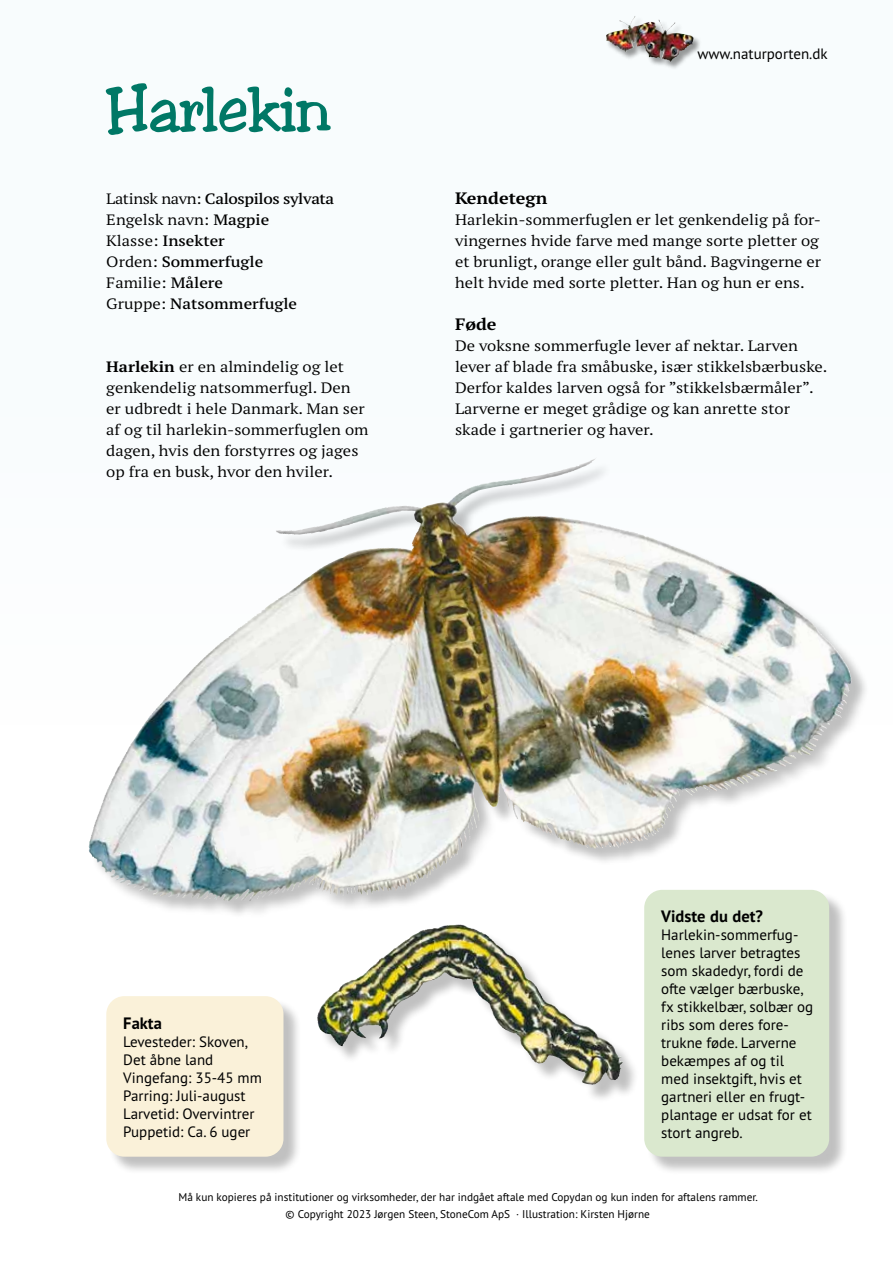
<style>
.page{position:relative;width:893px;height:1263px;background:#f8fcfd}
.page>*{position:absolute;margin:0;border:0;box-sizing:border-box;transform-origin:0 0}
.t1{font:60px "Toledo";color:#007866}
.t2{font:700 16.5px "PT Sans Pro";color:#000}
.t3{font:700 expanded 16.5px "PT Serif Pro";color:#000}
.t4{font:expanded 15px/21px "PT Serif Pro";color:#000}
.t5{font:15px/18px "PT Sans Pro";color:#000}
.t6{font:600 expanded 15px/21px "PT Serif Pro";color:#000}
.t7{font:11.25px/16.5px "PT Sans Pro";color:#000;text-align:center}
.s1{font-weight:400}
.s2{font-weight:700}
</style>
<div class="page">
<div style="left:606px;top:16px;width:96px;height:54px;background:#000;opacity:.4"></div>
<img style="left:606px;top:16px;width:58px;height:42px">
<div style="left:109px;top:998px;width:193px;height:177px;background:#000;opacity:.25"></div>
<div style="left:106px;top:996px;width:177px;height:161px;background:#faf1d9;border-radius:18px"></div>
<div style="left:646px;top:892px;width:202px;height:283px;background:#000;opacity:.25"></div>
<div style="left:644px;top:890px;width:185px;height:267px;background:#dae8ce;border-radius:18px"></div>
<div style="left:92px;top:461px;width:778px;height:458px;background:#000;opacity:.25"></div>
<img style="left:419px;top:458px;width:178px;height:50px">
<div style="left:320px;top:927px;width:321px;height:176px;background:#000;opacity:.25"></div>
<img style="left:317px;top:924px;width:144px;height:106px">
<h1 class="t1" style="left:106px;top:72px;width:227px">Harlekin</h1>
<p class="t5" style="left:698px;top:44px;width:132px">www.naturporten.dk</p>
<p class="t6" style="left:106px;top:187px;width:229px"><span class="s1">Latinsk navn:</span> Calospilos sylvata<br><span class="s1">Engelsk navn:</span> Magpie<br><span class="s1">Klasse:</span> Insekter<br><span class="s1">Orden:</span> Sommerfugle<br><span class="s1">Familie:</span> Målere<br><span class="s1">Gruppe:</span> Natsommerfugle</p>
<p class="t3" style="left:455px;top:187px;width:94px">Kendetegn</p>
<p class="t4" style="left:455px;top:208px;width:368px">Harlekin-sommerfuglen er let genkendelig på for&shy;vingernes hvide farve med mange sorte pletter og et brunligt, orange eller gult bånd. Bagvingerne er helt hvide med sorte pletter. Han og hun er ens.</p>
<p class="t3" style="left:455px;top:313px;width:43px">Føde</p>
<p class="t4" style="left:455px;top:334px;width:374px">De voksne sommerfugle lever af nektar. Larven lever af blade fra småbuske, især stikkelsbærbuske.<br>Derfor kaldes larven også for ”stikkelsbærmåler”.<br>Larverne er meget grådige og kan anrette stor skade i gartnerier og haver.</p>
<p class="t4" style="left:106px;top:355px;width:264px"><span class="s2">Harlekin</span> er en almindelig og let genkendelig natsommerfugl. Den er udbredt i hele Danmark. Man ser af og til harlekin-sommerfuglen om dagen, hvis den forstyrres og jages op fra en busk, hvor den hviler.</p>
<p class="t2" style="left:123px;top:1012px;width:40px">Fakta</p>
<p class="t5" style="left:123px;top:1032px;width:140px">Levesteder: Skoven,<br>Det åbne land<br>Vingefang: 35-45 mm<br>Parring: Juli-august<br>Larvetid: Overvintrer<br>Puppetid: Ca. 6 uger</p>
<p class="t2" style="left:661px;top:906px;width:103px">Vidste du det?</p>
<p class="t5" style="left:661px;top:926px;width:154px">Harlekin-sommerfug&shy;lenes larver betragtes som skadedyr, fordi de ofte vælger bærbuske, fx stikkelbær, solbær og ribs som deres fore&shy;trukne føde. Larverne bekæmpes af og til med insektgift, hvis et gartneri eller en frugt&shy;plantage er udsat for et stort angreb.</p>
<p class="t7" style="left:178px;top:1189px;width:581px">Må kun kopieres på institutioner og virksomheder, der har indgået aftale med Copydan og kun inden for aftalens rammer. © Copyright 2023 Jørgen Steen, StoneCom ApS · Illustration: Kirsten Hjørne</p>
</div>
